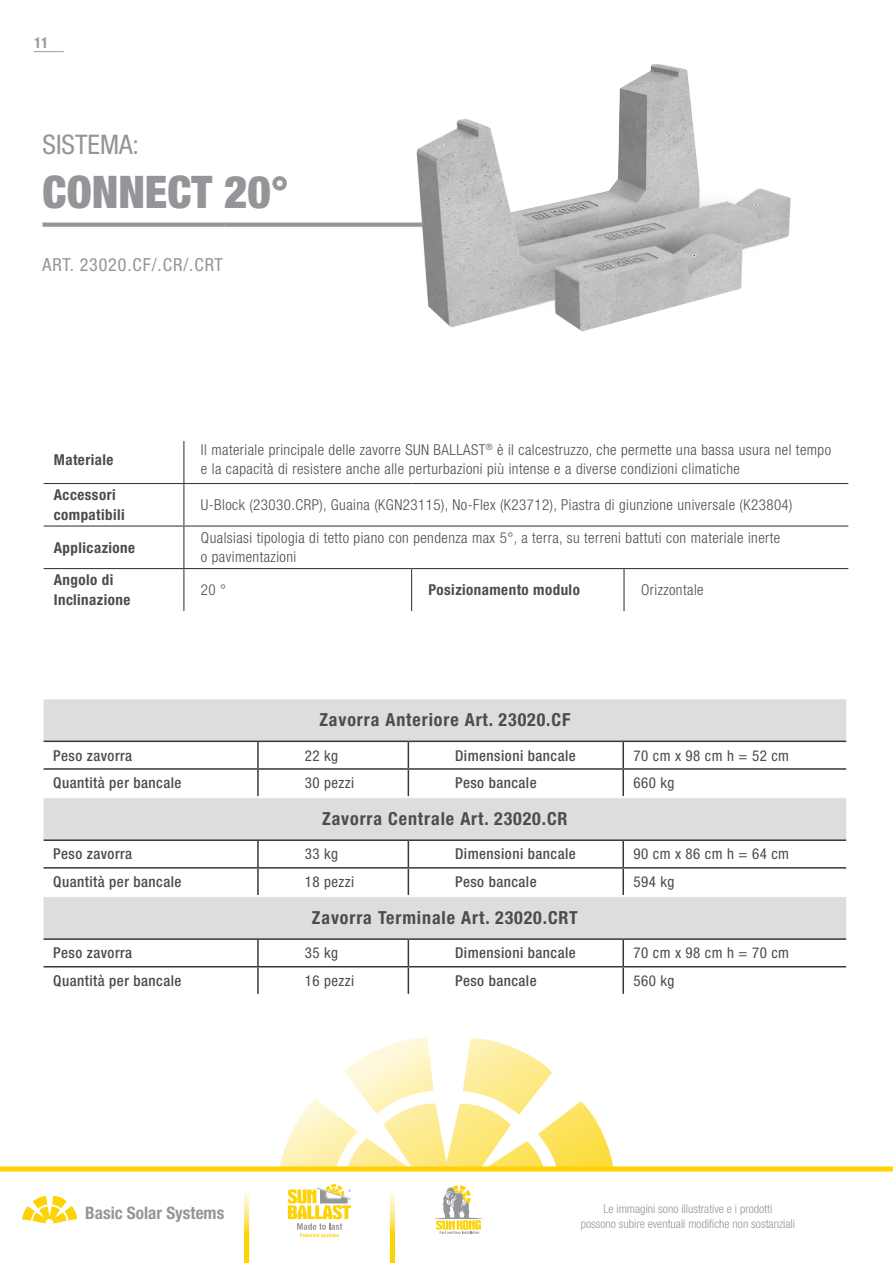
<style>
.page{position:relative;width:893px;height:1263px;background:#fff}
.page>*{position:absolute;margin:0;border:0;box-sizing:border-box;transform-origin:0 0}
.t1{font:900 condensed 45px "Helvetica Neue LT Pro";color:#939598}
.t2{font:condensed 27px "Helvetica Neue LT Pro";color:#939598}
.t3{font:700 condensed 18px "Helvetica Neue LT Pro";letter-spacing:.05em;color:#4b4c4d}
.t4{font:condensed 18px "Helvetica Neue LT Pro";letter-spacing:.05em;color:#939598}
.t5{font:700 condensed 17.25px "Helvetica Neue LT Pro";color:#949699}
.t6{font:300 condensed 15px/19.5px "Helvetica Neue LT Pro";letter-spacing:.03em;color:#4b4c4d}
.t7{font:500 condensed 15px "Helvetica Neue LT Pro";letter-spacing:.03em;color:#4b4c4d}
.t8{font:condensed 15px "Helvetica Neue LT Pro";letter-spacing:.03em;color:#4b4c4d}
.t9{font:700 condensed 15px/19.5px "Helvetica Neue LT Pro";letter-spacing:.03em;color:#4b4c4d}
.t10{font:700 condensed 15px "Helvetica Neue LT Pro";color:#9a9c9d}
.t11{font:300 condensed 12px/15px "Helvetica Neue LT Pro";color:#939598;text-align:center}
</style>
<div class="page">
<div style="left:0;top:1166px;width:893px;height:5px;background:#fcd306"></div>
<svg style="left:22px;top:1196px;width:55px;height:27px"></svg>
<svg style="left:244px;top:1192px;width:5px;height:71px"></svg>
<svg style="left:390px;top:1192px;width:5px;height:71px"></svg>
<svg style="left:279px;top:1038px;width:335px;height:129px"></svg>
<svg style="left:434px;top:1185px;width:49px;height:49px"></svg>
<svg style="left:288px;top:1184px;width:63px;height:54px"></svg>
<div style="left:43px;top:699px;width:804px;height:42px;background:#dcdddf"></div>
<hr style="left:43px;top:699px;width:1px;height:42px;background:#fff">
<hr style="left:846px;top:699px;width:1px;height:42px;background:#fff">
<hr style="left:44px;top:740px;width:214px;height:2px;background:#363736">
<hr style="left:258px;top:740px;width:150px;height:2px;background:#363736">
<hr style="left:257px;top:742px;width:2px;height:26px;background:#363736">
<hr style="left:408px;top:740px;width:215px;height:2px;background:#363736">
<hr style="left:623px;top:740px;width:223px;height:2px;background:#363736">
<hr style="left:622px;top:742px;width:2px;height:26px;background:#363736">
<hr style="left:44px;top:768px;width:214px;height:2px;background:#363736">
<hr style="left:258px;top:768px;width:150px;height:2px;background:#363736">
<hr style="left:257px;top:770px;width:2px;height:26px;background:#363736">
<hr style="left:408px;top:768px;width:215px;height:2px;background:#363736">
<svg style="left:408px;top:742px;width:1px;height:54px"></svg>
<hr style="left:623px;top:768px;width:223px;height:2px;background:#363736">
<hr style="left:622px;top:770px;width:2px;height:26px;background:#363736">
<div style="left:43px;top:798px;width:804px;height:42px;background:#dcdddf"></div>
<hr style="left:43px;top:798px;width:1px;height:42px;background:#fff">
<hr style="left:846px;top:798px;width:1px;height:42px;background:#fff">
<hr style="left:44px;top:839px;width:214px;height:2px;background:#363736">
<hr style="left:258px;top:839px;width:150px;height:2px;background:#363736">
<hr style="left:257px;top:841px;width:2px;height:26px;background:#363736">
<hr style="left:408px;top:839px;width:215px;height:2px;background:#363736">
<hr style="left:623px;top:839px;width:223px;height:2px;background:#363736">
<hr style="left:622px;top:841px;width:2px;height:26px;background:#363736">
<hr style="left:44px;top:867px;width:214px;height:2px;background:#363736">
<hr style="left:258px;top:867px;width:150px;height:2px;background:#363736">
<hr style="left:257px;top:869px;width:2px;height:26px;background:#363736">
<hr style="left:408px;top:867px;width:215px;height:2px;background:#363736">
<svg style="left:408px;top:841px;width:1px;height:54px"></svg>
<hr style="left:623px;top:867px;width:223px;height:2px;background:#363736">
<hr style="left:622px;top:869px;width:2px;height:26px;background:#363736">
<div style="left:43px;top:896px;width:804px;height:43px;background:#dcdddf"></div>
<hr style="left:43px;top:896px;width:215px;height:1px;background:#fff">
<hr style="left:43px;top:897px;width:1px;height:42px;background:#fff">
<hr style="left:258px;top:896px;width:150px;height:1px;background:#fff">
<hr style="left:408px;top:896px;width:215px;height:1px;background:#fff">
<hr style="left:623px;top:896px;width:224px;height:1px;background:#fff">
<hr style="left:846px;top:897px;width:1px;height:42px;background:#fff">
<hr style="left:44px;top:938px;width:214px;height:2px;background:#363736">
<hr style="left:258px;top:938px;width:150px;height:2px;background:#363736">
<hr style="left:257px;top:940px;width:2px;height:26px;background:#363736">
<hr style="left:408px;top:938px;width:215px;height:2px;background:#363736">
<hr style="left:623px;top:938px;width:223px;height:2px;background:#363736">
<hr style="left:622px;top:940px;width:2px;height:26px;background:#363736">
<hr style="left:44px;top:966px;width:214px;height:1px;background:#363736">
<hr style="left:258px;top:966px;width:150px;height:1px;background:#363736">
<hr style="left:257px;top:967px;width:2px;height:27px;background:#363736">
<hr style="left:408px;top:966px;width:215px;height:1px;background:#363736">
<svg style="left:408px;top:940px;width:1px;height:54px"></svg>
<hr style="left:623px;top:966px;width:223px;height:1px;background:#363736">
<hr style="left:622px;top:967px;width:2px;height:27px;background:#363736">
<hr style="left:183px;top:441px;width:1px;height:42px;background:#363736">
<hr style="left:44px;top:483px;width:140px;height:1px;background:#363736">
<hr style="left:184px;top:483px;width:228px;height:1px;background:#363736">
<hr style="left:183px;top:484px;width:1px;height:41px;background:#363736">
<hr style="left:412px;top:483px;width:212px;height:1px;background:#363736">
<hr style="left:624px;top:483px;width:224px;height:1px;background:#363736">
<hr style="left:44px;top:525px;width:140px;height:2px;background:#363736">
<hr style="left:184px;top:525px;width:228px;height:2px;background:#363736">
<hr style="left:183px;top:527px;width:1px;height:41px;background:#363736">
<hr style="left:412px;top:525px;width:212px;height:2px;background:#363736">
<hr style="left:624px;top:525px;width:224px;height:2px;background:#363736">
<hr style="left:44px;top:568px;width:140px;height:1px;background:#363736">
<hr style="left:184px;top:568px;width:228px;height:1px;background:#363736">
<hr style="left:183px;top:569px;width:1px;height:42px;background:#363736">
<hr style="left:412px;top:568px;width:212px;height:1px;background:#363736">
<hr style="left:411px;top:569px;width:1px;height:42px;background:#363736">
<hr style="left:624px;top:568px;width:224px;height:1px;background:#363736">
<hr style="left:623px;top:569px;width:2px;height:42px;background:#363736">
<div style="left:43px;top:222px;width:181px;height:5px;background:#939598"></div>
<div style="left:224px;top:222px;width:65px;height:5px;background:#939598"></div>
<div style="left:289px;top:222px;width:230px;height:5px;background:#939598"></div>
<img style="left:359px;top:64px;width:432px;height:268px">
<hr style="left:34px;top:51px;width:30px;height:1px;background:#9a9c9d">
<p class="t10" style="left:34px;top:33px;width:16px">11</p>
<h2 class="t2" style="left:43px;top:128px;width:98px">SISTEMA:</h2>
<h1 class="t1" style="left:43px;top:164px;width:248px">CONNECT 20°</h1>
<p class="t4" style="left:43px;top:254px;width:182px">ART. 23020.CF/.CR/.CRT</p>
<p class="t9" style="left:54px;top:449px;width:61px">Materiale</p>
<p class="t6" style="left:201px;top:440px;width:632px">Il materiale principale delle zavorre SUN BALLAST<sup>®</sup> è il calcestruzzo, che permette una bassa usura nel tempo e la capacità di resistere anche alle perturbazioni più intense e a diverse condizioni climatiche</p>
<p class="t9" style="left:54px;top:485px;width:73px">Accessori compatibili</p>
<p class="t6" style="left:201px;top:495px;width:593px">U-Block (23030.CRP), Guaina (KGN23115), No-Flex (K23712), Piastra di giunzione universale (K23804)</p>
<p class="t9" style="left:54px;top:537px;width:83px">Applicazione</p>
<p class="t6" style="left:201px;top:528px;width:581px">Qualsiasi tipologia di tetto piano con pendenza max 5°, a terra, su terreni battuti con materiale inerte o pavimentazioni</p>
<p class="t9" style="left:54px;top:570px;width:78px">Angolo di<br>Inclinazione</p>
<p class="t6" style="left:201px;top:580px;width:27px">20 °</p>
<p class="t9" style="left:429px;top:580px;width:153px">Posizionamento modulo</p>
<p class="t6" style="left:641px;top:580px;width:64px">Orizzontale</p>
<p class="t3" style="left:319px;top:709px;width:253px">Zavorra Anteriore Art. 23020.CF</p>
<p class="t7" style="left:53px;top:746px;width:80px">Peso zavorra</p>
<p class="t8" style="left:305px;top:746px;width:35px">22 kg</p>
<p class="t7" style="left:455px;top:746px;width:122px">Dimensioni bancale</p>
<p class="t8" style="left:633px;top:746px;width:157px">70 cm x 98 cm h = 52 cm</p>
<p class="t7" style="left:53px;top:774px;width:130px">Quantità per bancale</p>
<p class="t8" style="left:305px;top:774px;width:51px">30 pezzi</p>
<p class="t7" style="left:455px;top:774px;width:83px">Peso bancale</p>
<p class="t8" style="left:633px;top:774px;width:43px">660 kg</p>
<p class="t3" style="left:322px;top:808px;width:247px">Zavorra Centrale Art. 23020.CR</p>
<p class="t7" style="left:53px;top:845px;width:80px">Peso zavorra</p>
<p class="t8" style="left:305px;top:845px;width:35px">33 kg</p>
<p class="t7" style="left:455px;top:845px;width:122px">Dimensioni bancale</p>
<p class="t8" style="left:633px;top:845px;width:157px">90 cm x 86 cm h = 64 cm</p>
<p class="t7" style="left:53px;top:873px;width:130px">Quantità per bancale</p>
<p class="t8" style="left:305px;top:873px;width:51px">18 pezzi</p>
<p class="t7" style="left:455px;top:873px;width:83px">Peso bancale</p>
<p class="t8" style="left:633px;top:873px;width:43px">594 kg</p>
<p class="t3" style="left:312px;top:907px;width:267px">Zavorra Terminale Art. 23020.CRT</p>
<p class="t7" style="left:53px;top:944px;width:80px">Peso zavorra</p>
<p class="t8" style="left:305px;top:944px;width:35px">35 kg</p>
<p class="t7" style="left:455px;top:944px;width:122px">Dimensioni bancale</p>
<p class="t8" style="left:633px;top:944px;width:157px">70 cm x 98 cm h = 70 cm</p>
<p class="t7" style="left:53px;top:972px;width:130px">Quantità per bancale</p>
<p class="t8" style="left:305px;top:972px;width:51px">16 pezzi</p>
<p class="t7" style="left:455px;top:972px;width:83px">Peso bancale</p>
<p class="t8" style="left:633px;top:972px;width:43px">560 kg</p>
<p class="t5" style="left:85px;top:1202px;width:141px">Basic Solar Systems</p>
<p class="t11" style="left:581px;top:1201px;width:216px">Le immagini sono illustrative e i prodotti<br>possono subire eventuali modifiche non sostanziali</p>
</div>
